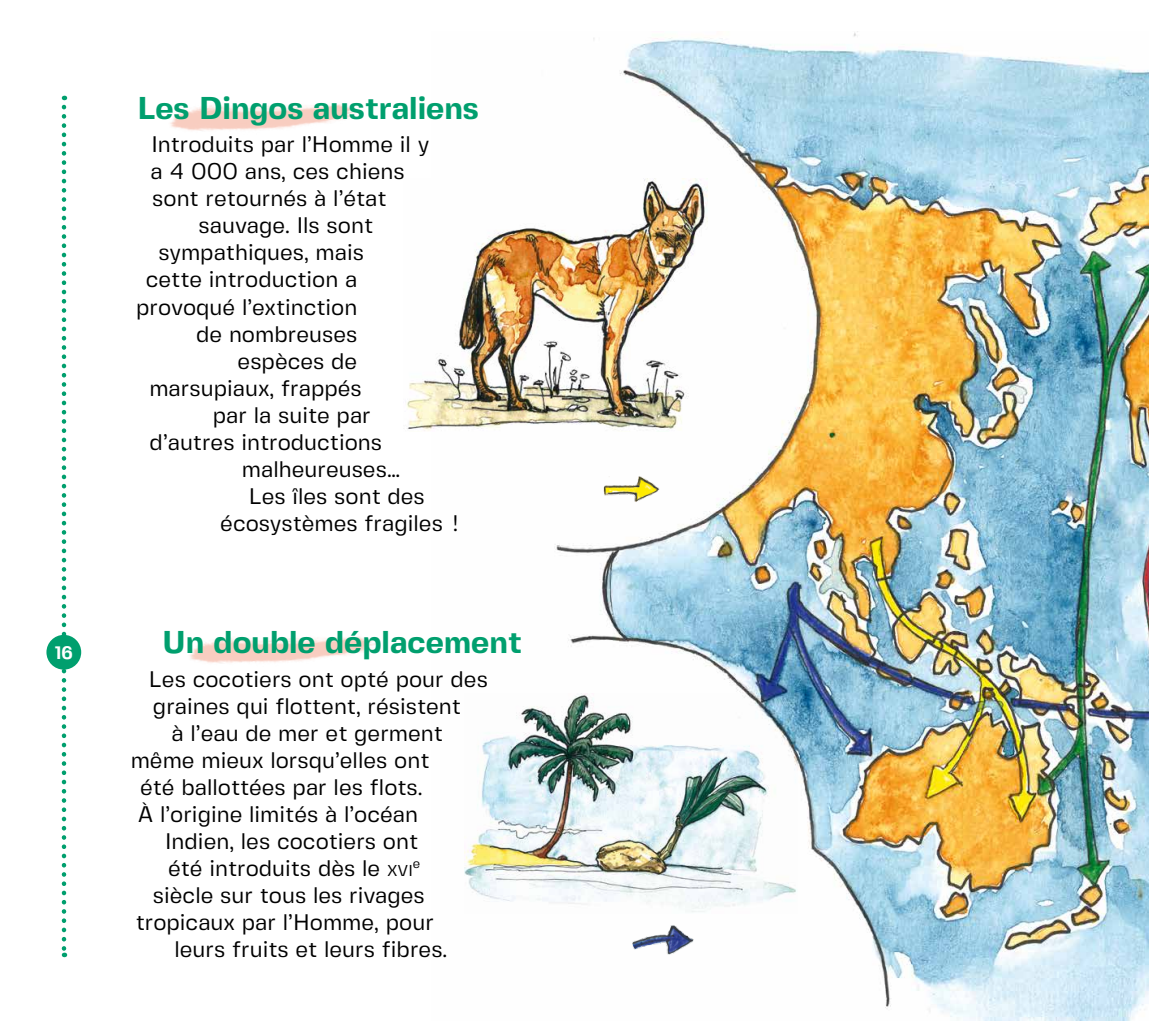
<style>
.page{position:relative;width:1149px;height:1021px;background:#fff}
.page>*{position:absolute;margin:0;border:0;box-sizing:border-box;transform-origin:0 0}
.t1{font:700 31.5px "Fivo Sans Modern";color:#009f6e}
.t2{font:22.5px "Fivo Sans Modern";color:#000}
.t3{font:700 18px "Fivo Sans Modern";color:#fff}
.t4{font:13.05px "Fivo Sans Modern";color:#000}
.s1{font-size:15.75px}
</style>
<div class="page">
<img style="left:555px;top:32px;width:593px;height:988px">
<img style="left:170px;top:104px;width:187px;height:27px">
<img style="left:190px;top:637px;width:186px;height:26px">
<img style="left:631px;top:924px;width:63px;height:32px">
<img style="left:602px;top:475px;width:57px;height:28px">
<img style="left:406px;top:179px;width:301px;height:253px">
<img style="left:464px;top:694px;width:333px;height:219px">
<svg style="left:62px;top:107px;width:4px;height:850px"></svg>
<div style="left:46px;top:635px;width:35px;height:34px;background:#009f6e;border-radius:50%"></div>
<p class="t3" style="left:55px;top:641px;width:20px">16</p>
<h1 class="t1" style="left:137px;top:89px;width:343px">Les Dingos australiens</h1>
<p class="t2" style="left:151px;top:131px;width:279px">Introduits par l’Homme il y</p>
<p class="t2" style="left:151px;top:158px;width:255px">a 4 000 ans, ces chiens</p>
<p class="t2" style="left:152px;top:185px;width:236px">sont retournés à l’état</p>
<p class="t2" style="left:198px;top:212px;width:176px">sauvage. Ils sont</p>
<p class="t2" style="left:158px;top:239px;width:207px">sympathiques, mais</p>
<p class="t2" style="left:146px;top:266px;width:213px">cette introduction a</p>
<p class="t2" style="left:136px;top:293px;width:223px">provoqué l’extinction</p>
<p class="t2" style="left:196px;top:320px;width:163px">de nombreuses</p>
<p class="t2" style="left:237px;top:347px;width:121px">espèces de</p>
<p class="t2" style="left:149px;top:374px;width:214px">marsupiaux, frappés</p>
<p class="t2" style="left:213px;top:401px;width:160px">par la suite par</p>
<p class="t2" style="left:149px;top:428px;width:234px">d’autres introductions</p>
<p class="t2" style="left:242px;top:455px;width:160px">malheureuses…</p>
<p class="t2" style="left:249px;top:482px;width:177px">Les îles sont des</p>
<p class="t2" style="left:220px;top:509px;width:240px">écosystèmes fragiles !</p>
<h1 class="t1" style="left:162px;top:623px;width:360px">Un double déplacement</h1>
<p class="t2" style="left:149px;top:665px;width:340px">Les cocotiers ont opté pour des</p>
<p class="t2" style="left:153px;top:692px;width:309px">graines qui flottent, résistent</p>
<p class="t2" style="left:171px;top:719px;width:273px">à l’eau de mer et germent</p>
<p class="t2" style="left:131px;top:746px;width:300px">même mieux lorsqu’elles ont</p>
<p class="t2" style="left:140px;top:773px;width:284px">été ballottées par les flots.</p>
<p class="t2" style="left:138px;top:800px;width:282px">À l’origine limités à l’océan</p>
<p class="t2" style="left:165px;top:827px;width:254px">Indien, les cocotiers ont</p>
<p class="t2" style="left:168px;top:854px;width:246px">été introduits dès le <span class="s1">xvi</span></p>
<p class="t4" style="left:413px;top:855px;width:9px">e</p>
<p class="t2" style="left:153px;top:881px;width:273px">siècle sur tous les rivages</p>
<p class="t2" style="left:136px;top:908px;width:299px">tropicaux par l’Homme, pour</p>
<p class="t2" style="left:174px;top:935px;width:274px">leurs fruits et leurs fibres.</p>
</div>
